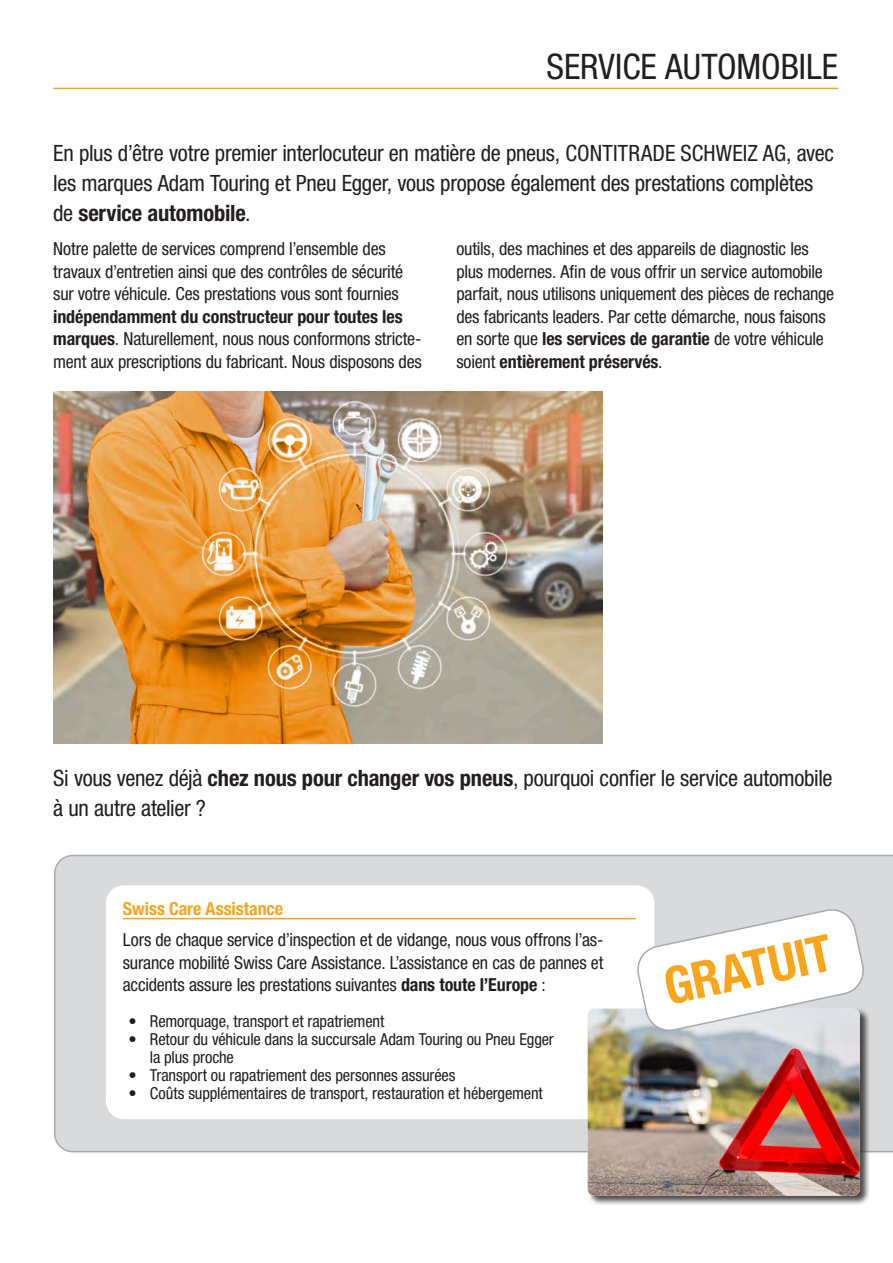
<style>
.page{position:relative;width:893px;height:1263px;background:#fff}
.page>*{position:absolute;margin:0;border:0;box-sizing:border-box;transform-origin:0 0}
.Headline{font:700 condensed 51px "Helvetica Neue LT Std";color:#f9a51b}
.t1{font:condensed 35.25px "Helvetica Neue LT Std";color:#231f20}
.Leadtext{font:condensed 22.5px/30px "Helvetica Neue LT Std";letter-spacing:-.015em;color:#231f20}
._3_Lauftext{font:condensed 18px/22.5px "Helvetica Neue LT Std";letter-spacing:-.01em;color:#231f20}
._3_Lauftext-2{font:700 condensed 18px "Helvetica Neue LT Std";letter-spacing:-.005em;color:#f9a51b}
.t2{font:condensed 16.5px/18px "Helvetica Neue LT Std";letter-spacing:-.01em;color:#231f20}
.s1{font-weight:700}
</style>
<div class="page">
<div style="left:54px;top:855px;width:839px;height:297px;background:#d9dadc"></div>
<hr style="left:53px;top:88px;width:785px;height:1px;background:#f9a51b">
<div style="left:106px;top:885px;width:548px;height:234px;background:#fff;border-radius:18px"></div>
<hr style="left:123px;top:918px;width:513px;height:1px;background:#f9a51b">
<img style="left:53px;top:391px;width:550px;height:353px">
<div style="left:587px;top:1008px;width:283px;height:198px;background:#231f20;opacity:.8"></div>
<img style="left:588px;top:1008px;width:272px;height:188px">
<svg style="left:636px;top:908px;width:229px;height:124px"></svg>
<p class="t1" style="left:547px;top:46px;width:293px">SERVICE AUTOMOBILE</p>
<p class="Leadtext" style="left:53px;top:138px;width:782px">En plus d’être votre premier interlocuteur en matière de pneus, CONTITRADE SCHWEIZ AG, avec les marques Adam Touring et Pneu Egger, vous propose également des prestations complètes de <span class="s1">service automobile</span>.</p>
<p class="_3_Lauftext" style="left:53px;top:237px;width:370px">Notre palette de services comprend l’ensemble des travaux d’entretien ainsi que des contrôles de sécurité sur votre véhicule. Ces prestations vous sont fournies <span class="s1">indépendamment du constructeur pour toutes les marques</span>. Naturellement, nous nous conformons stricte&shy;ment aux prescriptions du fabricant. Nous disposons des</p>
<p class="_3_Lauftext" style="left:456px;top:237px;width:379px">outils, des machines et des appareils de diagnostic les plus modernes. Afin de vous offrir un service automobile parfait, nous utilisons uniquement des pièces de rechange des fabricants leaders. Par cette démarche, nous faisons en sorte que <span class="s1">les services de garantie</span> de votre véhicule soient <span class="s1">entièrement préservés</span>.</p>
<p class="Leadtext" style="left:53px;top:763px;width:781px">Si vous venez déjà <span class="s1">chez nous pour changer vos pneus</span>, pourquoi confier le service automobile</p>
<p class="Leadtext" style="left:53px;top:793px;width:154px">à un autre atelier ?</p>
<p class="_3_Lauftext-2" style="left:123px;top:898px;width:162px">Swiss Care Assistance</p>
<p class="_3_Lauftext" style="left:123px;top:928px;width:482px;text-align:justify">Lors de chaque service d’inspection et de vidange, nous vous offrons l’as&shy;surance mobilité Swiss Care Assistance. L’assistance en cas de pannes et accidents assure les prestations suivantes <span class="s1">dans toute l’Europe</span> :</p>
<p class="t2" style="left:129px;top:1012px;width:257px">• Remorquage, transport et rapatriement</p>
<p class="t2" style="left:150px;top:1030px;width:405px;text-indent:-21px">• Retour du véhicule dans la succursale Adam Touring ou Pneu Egger la plus proche</p>
<p class="t2" style="left:129px;top:1066px;width:328px">• Transport ou rapatriement des personnes assurées</p>
<p class="t2" style="left:129px;top:1084px;width:416px">• Coûts supplémentaires de transport, restauration et hébergement</p>
<p class="Headline" style="left:658px;top:957px;width:172px;rotate:-12deg">GRATUIT</p>
</div>
